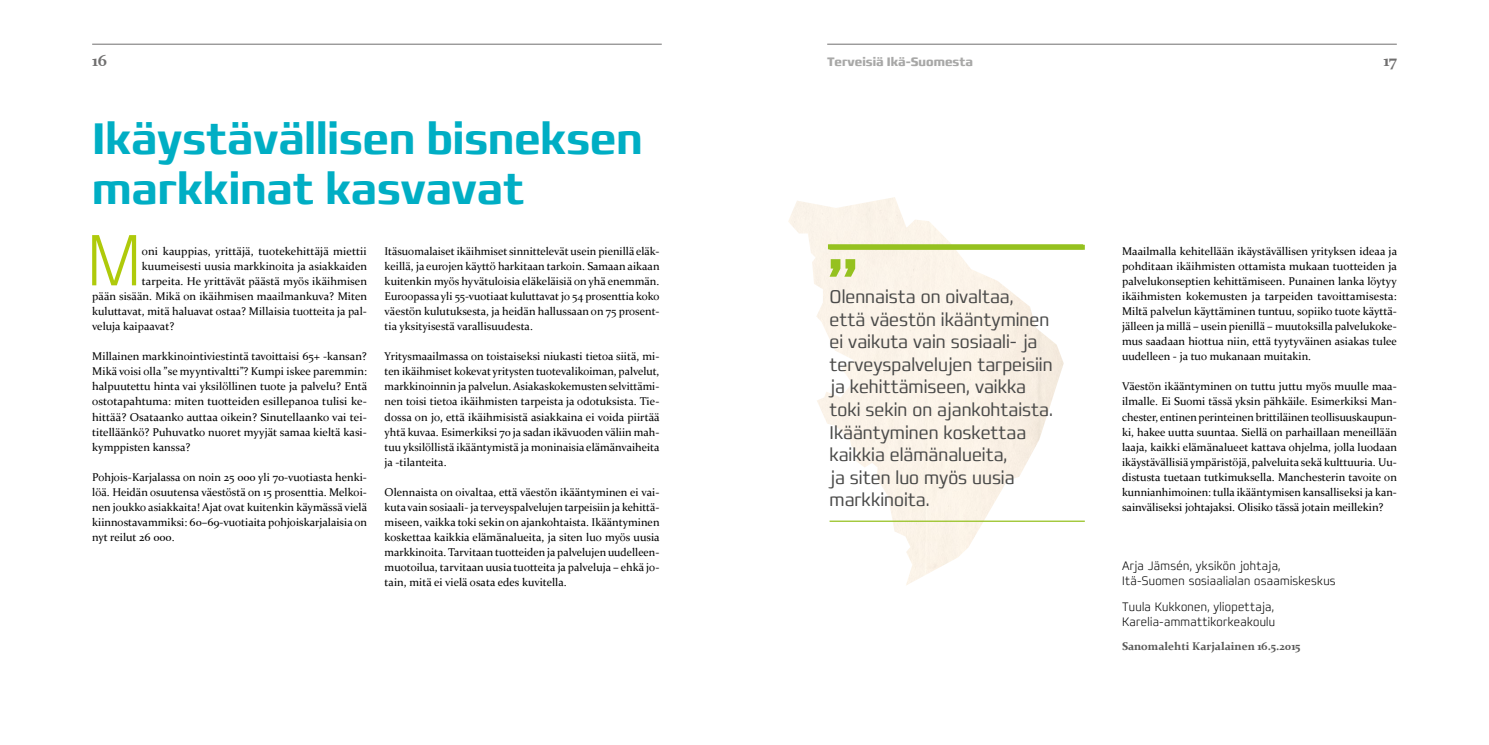
<style>
.page{position:relative;width:1489px;height:745px;background:#fff}
.page>*{position:absolute;margin:0;border:0;box-sizing:border-box;transform-origin:0 0}
.t1{font:200 condensed 73.88px "Francker CYR";color:#afca0b}
.t2{font:45px/50px "Francker CYR Condensed Smbold";color:#00aec4}
.t3{font:300 condensed 18.75px/22.5px "Francker CYR";color:#4a4a49}
.t4{font:700 16.25px "Constantia";color:#706f6f}
.t5{font:200 condensed 12.5px/15px "Francker CYR";letter-spacing:.025em;color:#000}
.t6{font:700 condensed 12.5px "Francker CYR";color:#a8a8a7}
.t7{font:11.25px/15px "Constantia";color:#000;text-align:justify}
.t8{font:700 11.25px "Constantia";color:#575756}
</style>
<div class="page">
<hr style="left:92px;top:44px;width:569px;height:1px;background:#706f6f">
<hr style="left:827px;top:44px;width:569px;height:1px;background:#706f6f">
<img style="left:788px;top:197px;width:275px;height:388px">
<div style="left:829px;top:244px;width:255px;height:5px;background:#95c11f"></div>
<hr style="left:829px;top:520px;width:255px;height:1px;background:#95c11f">
<svg style="left:829px;top:259px;width:26px;height:17px"></svg>
<h3 class="t4" style="left:92px;top:49px;width:16px">16</h3>
<p class="t6" style="left:827px;top:54px;width:147px">Terveisiä Ikä-Suomesta</p>
<h3 class="t4" style="left:1383px;top:49px;width:15px">17</h3>
<h2 class="t2" style="left:92px;top:114px;width:552px">Ikäystävällisen bisneksen markkinat kasvavat</h2>
<h1 class="t1" style="left:86px;top:214px;width:57px">M</h1>
<p class="t7" style="left:142px;top:243px;width:226px">oni kauppias, yrittäjä, tuotekehittäjä miettii</p>
<p class="t7" style="left:142px;top:258px;width:227px">kuumeisesti uusia markkinoita ja asiakkaiden</p>
<p class="t7" style="left:142px;top:273px;width:227px">tarpeita. He yrittävät päästä myös ikäihmisen</p>
<p class="t7" style="left:92px;top:288px;width:276px">pään sisään. Mikä on ikäihmisen maailmankuva? Miten</p>
<p class="t7" style="left:92px;top:303px;width:276px">kuluttavat, mitä haluavat ostaa? Millaisia tuotteita ja pal-</p>
<p class="t7" style="left:92px;top:318px;width:84px">veluja kaipaavat?</p>
<p class="t7" style="left:92px;top:348px;width:276px">Millainen markkinointiviestintä tavoittaisi 65+ -kansan?<br>Mikä voisi olla ”se myyntivaltti”? Kumpi iskee paremmin: halpuutettu hinta vai yksilöllinen tuote ja palvelu? Entä ostotapahtuma: miten tuotteiden esillepanoa tulisi ke&shy;hittää? Osataanko auttaa oikein? Sinutellaanko vai tei&shy;titelläänkö? Puhuvatko nuoret myyjät samaa kieltä kasi&shy;kymppisten kanssa?</p>
<p class="t7" style="left:92px;top:468px;width:276px">Pohjois-Karjalassa on noin 25 000 yli 70-vuotiasta henki&shy;löä. Heidän osuutensa väestöstä on 15 prosenttia. Melkoi&shy;nen joukko asiakkaita! Ajat ovat kuitenkin käymässä vielä kiinnostavammiksi: 60–69-vuotiaita pohjoiskarjalaisia on nyt reilut 26 000.</p>
<p class="t7" style="left:384px;top:243px;width:276px">Itäsuomalaiset ikäihmiset sinnittelevät usein pienillä eläk&shy;keillä, ja eurojen käyttö harkitaan tarkoin. Samaan aikaan kuitenkin myös hyvätuloisia eläkeläisiä on yhä enemmän.<br>Euroopassa yli 55-vuotiaat kuluttavat jo 54 prosenttia koko väestön kulutuksesta, ja heidän hallussaan on 75 prosent&shy;tia yksityisestä varallisuudesta.</p>
<p class="t7" style="left:384px;top:348px;width:276px">Yritysmaailmassa on toistaiseksi niukasti tietoa siitä, mi&shy;ten ikäihmiset kokevat yritysten tuotevalikoiman, palvelut, markkinoinnin ja palvelun. Asiakaskokemusten selvittämi&shy;nen toisi tietoa ikäihmisten tarpeista ja odotuksista. Tie&shy;dossa on jo, että ikäihmisistä asiakkaina ei voida piirtää yhtä kuvaa. Esimerkiksi 70 ja sadan ikävuoden väliin mah&shy;tuu yksilöllistä ikääntymistä ja moninaisia elämänvaiheita ja -tilanteita.</p>
<p class="t7" style="left:384px;top:483px;width:276px">Olennaista on oivaltaa, että väestön ikääntyminen ei vai&shy;kuta vain sosiaali- ja terveyspalvelujen tarpeisiin ja kehittä&shy;miseen, vaikka toki sekin on ajankohtaista. Ikääntyminen koskettaa kaikkia elämänalueita, ja siten luo myös uusia markkinoita. Tarvitaan tuotteiden ja palvelujen uudelleen&shy;muotoilua, tarvitaan uusia tuotteita ja palveluja – ehkä jo&shy;tain, mitä ei vielä osata edes kuvitella.</p>
<p class="t3" style="left:829px;top:286px;width:225px">Olennaista on oivaltaa, että väestön ikääntyminen ei vaikuta vain sosiaali- ja terveyspalvelujen tarpeisiin ja kehittämiseen, vaikka toki sekin on ajankohtaista.<br>Ikääntyminen koskettaa kaikkia elämänalueita,<br>ja siten luo myös uusia markkinoita.</p>
<p class="t7" style="left:1121px;top:243px;width:276px">Maailmalla kehitellään ikäystävällisen yrityksen ideaa ja pohditaan ikäihmisten ottamista mukaan tuotteiden ja palvelukonseptien kehittämiseen. Punainen lanka löytyy ikäihmisten kokemusten ja tarpeiden tavoittamisesta:<br>Miltä palvelun käyttäminen tuntuu, sopiiko tuote käyttä&shy;jälleen ja millä – usein pienillä – muutoksilla palvelukoke&shy;mus saadaan hiottua niin, että tyytyväinen asiakas tulee uudelleen - ja tuo mukanaan muitakin.</p>
<p class="t7" style="left:1121px;top:378px;width:276px">Väestön ikääntyminen on tuttu juttu myös muulle maa&shy;ilmalle. Ei Suomi tässä yksin pähkäile. Esimerkiksi Man&shy;chester, entinen perinteinen brittiläinen teollisuuskaupun&shy;ki, hakee uutta suuntaa. Siellä on parhaillaan meneillään laaja, kaikki elämänalueet kattava ohjelma, jolla luodaan ikäystävällisiä ympäristöjä, palveluita sekä kulttuuria. Uu&shy;distusta tuetaan tutkimuksella. Manchesterin tavoite on kunnianhimoinen: tulla ikääntymisen kansalliseksi ja kan&shy;sainväliseksi johtajaksi. Olisiko tässä jotain meillekin?</p>
<p class="t5" style="left:1121px;top:558px;width:215px">Arja Jämsén, yksikön johtaja,<br>Itä-Suomen sosiaalialan osaamiskeskus</p>
<p class="t5" style="left:1121px;top:598px;width:155px">Tuula Kukkonen, yliopettaja,<br>Karelia-ammattikorkeakoulu</p>
<p class="t8" style="left:1121px;top:637px;width:180px">Sanomalehti Karjalainen 16.5.2015</p>
</div>
